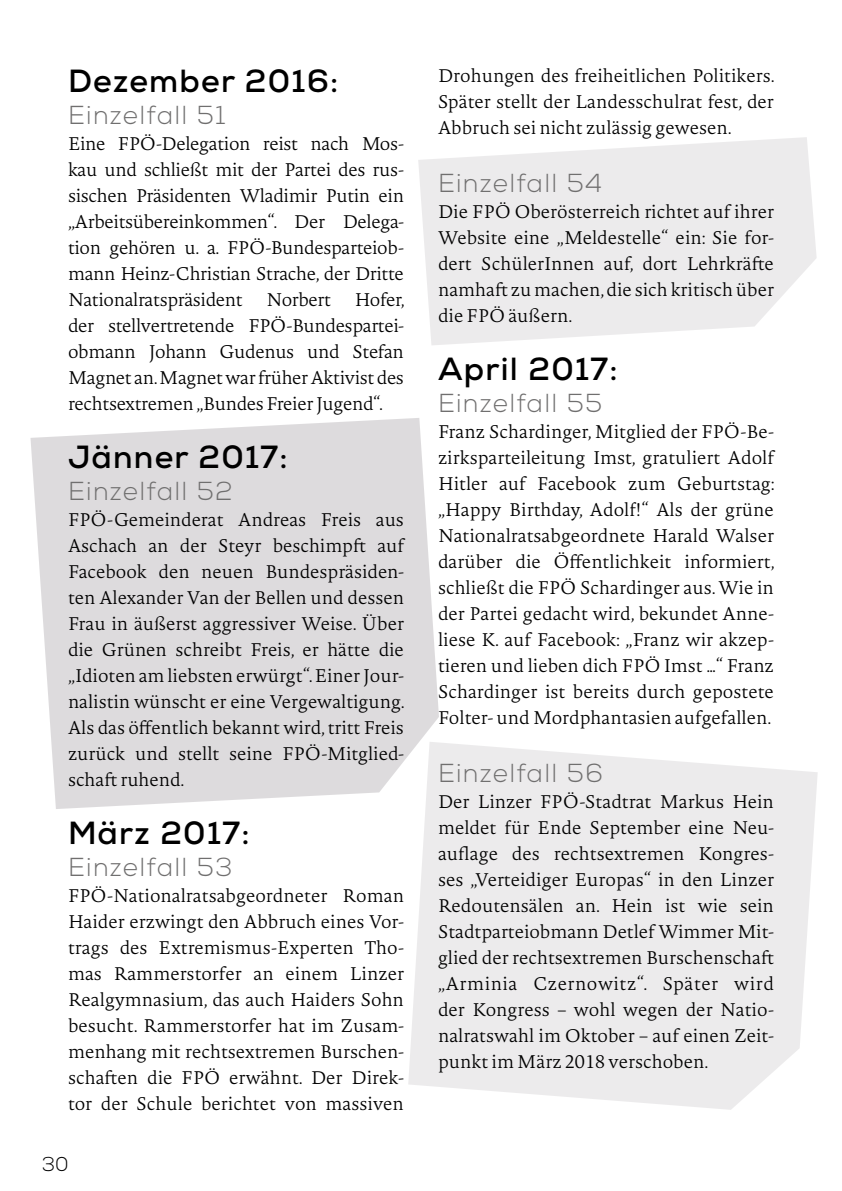
<style>
.page{position:relative;width:842px;height:1191px;background:#fff}
.page>*{position:absolute;margin:0;border:0;box-sizing:border-box;transform-origin:0 0}
.t1{font:700 32px "Nexa";letter-spacing:.04em;color:#000}
.t2{font:300 26px "Nexa";letter-spacing:.05em;color:#706f6f}
.t3{font:300 20px "Nexa";color:#000}
.t4{font:200 18px/26px "Novel Pro";color:#000;text-align:justify}
.t5{font:200 18px "Novel Pro";letter-spacing:-.02em;color:#000}
</style>
<div class="page">
<svg style="left:418px;top:137px;width:399px;height:208px;fill:#ecebec"></svg>
<svg style="left:30px;top:418px;width:409px;height:391px;background:#e0dee0"></svg>
<svg style="left:408px;top:741px;width:410px;height:368px;background:#eeedee"></svg>
<h1 class="t1" style="left:68px;top:60px;width:272px">Dezember 2016:</h1>
<h2 class="t2" style="left:68px;top:100px;width:159px">Einzelfall 51</h2>
<p class="t4" style="left:68px;top:130px;width:337px">Eine FPÖ-Delegation reist nach Mos&shy;kau und schließt mit der Partei des rus&shy;sischen Präsidenten Wladimir Putin ein „Arbeitsübereinkommen“. Der Delega&shy;tion gehören u. a. FPÖ-Bundesparteiob&shy;mann Heinz-Christian Strache, der Dritte Nationalratspräsident</p>
<p class="t4" style="left:68px;top:286px;width:338px;text-indent:287px">Hofer, der stellvertretende FPÖ-Bundespartei&shy;obmann Johann Gudenus und Stefan Magnet an. Magnet war früher Aktivist des rechtsextremen „Bundes Freier Jugend“.</p>
<h1 class="t1" style="left:68px;top:436px;width:221px">Jänner 2017:</h1>
<h2 class="t2" style="left:68px;top:475px;width:166px">Einzelfall 52</h2>
<p class="t4" style="left:68px;top:506px;width:338px">FPÖ-Gemeinderat Andreas Freis aus Aschach an der Steyr beschimpft auf Facebook den neuen Bundespräsiden&shy;ten Alexander Van der Bellen und dessen Frau in äußerst aggressiver Weise. Über die Grünen schreibt Freis, er hätte die „Idioten am liebsten erwürgt“. Einer Jour&shy;nalistin wünscht er eine Vergewaltigung.<br>Als das öffentlich bekannt wird, tritt Freis zurück und stellt seine FPÖ-Mitglied&shy;schaft ruhend.</p>
<h1 class="t1" style="left:68px;top:812px;width:183px">März 2017:</h1>
<h2 class="t2" style="left:68px;top:851px;width:166px">Einzelfall 53</h2>
<p class="t4" style="left:68px;top:881px;width:337px">FPÖ-Nationalratsabgeordneter Roman Haider erzwingt den Abbruch eines Vor&shy;trags des Extremismus-Experten Tho&shy;mas Rammerstorfer an einem Linzer Realgymnasium, das auch Haiders Sohn besucht. Rammerstorfer hat im Zusam&shy;menhang mit rechtsextremen Burschen&shy;schaften die FPÖ erwähnt. Der Direk&shy;tor der Schule berichtet von massiven</p>
<p class="t5" style="left:266px;top:286px;width:66px">Norbert</p>
<p class="t3" style="left:42px;top:1151px;width:28px">30</p>
<p class="t4" style="left:438px;top:62px;width:338px">Drohungen des freiheitlichen Politikers.<br>Später stellt der Landesschulrat fest, der Abbruch sei nicht zulässig gewesen.</p>
<h2 class="t2" style="left:438px;top:168px;width:166px">Einzelfall 54</h2>
<p class="t4" style="left:438px;top:198px;width:337px">Die FPÖ Oberösterreich richtet auf ihrer Website eine „Meldestelle“ ein: Sie for&shy;dert SchülerInnen auf, dort Lehrkräfte namhaft zu machen, die sich kritisch über die FPÖ äußern.</p>
<h1 class="t1" style="left:438px;top:348px;width:181px">April 2017:</h1>
<h2 class="t2" style="left:438px;top:387px;width:166px">Einzelfall 55</h2>
<p class="t4" style="left:438px;top:418px;width:338px">Franz Schardinger, Mitglied der FPÖ-Be&shy;zirksparteileitung Imst, gratuliert Adolf Hitler auf Facebook zum Geburtstag: „Happy Birthday, Adolf!“ Als der grüne Nationalratsabgeordnete Harald Walser darüber die Öffentlichkeit informiert, schließt die FPÖ Schardinger aus. Wie in der Partei gedacht wird, bekundet Anne&shy;liese K. auf Facebook: „Franz wir akzep&shy;tieren und lieben dich FPÖ Imst …“ Franz Schardinger ist bereits durch gepostete Folter- und Mordphantasien aufgefallen.</p>
<h2 class="t2" style="left:438px;top:757px;width:167px">Einzelfall 56</h2>
<p class="t4" style="left:438px;top:788px;width:337px">Der Linzer FPÖ-Stadtrat Markus Hein meldet für Ende September eine Neu&shy;auflage des rechtsextremen Kongres&shy;ses „Verteidiger Europas“ in den Linzer Redoutensälen an. Hein ist wie sein Stadtparteiobmann Detlef Wimmer Mit&shy;glied der rechtsextremen Burschenschaft „Arminia Czernowitz“. Später wird der Kongress – wohl wegen der Natio&shy;nalratswahl im Oktober – auf einen Zeit&shy;punkt im März 2018 verschoben.</p>
</div>
